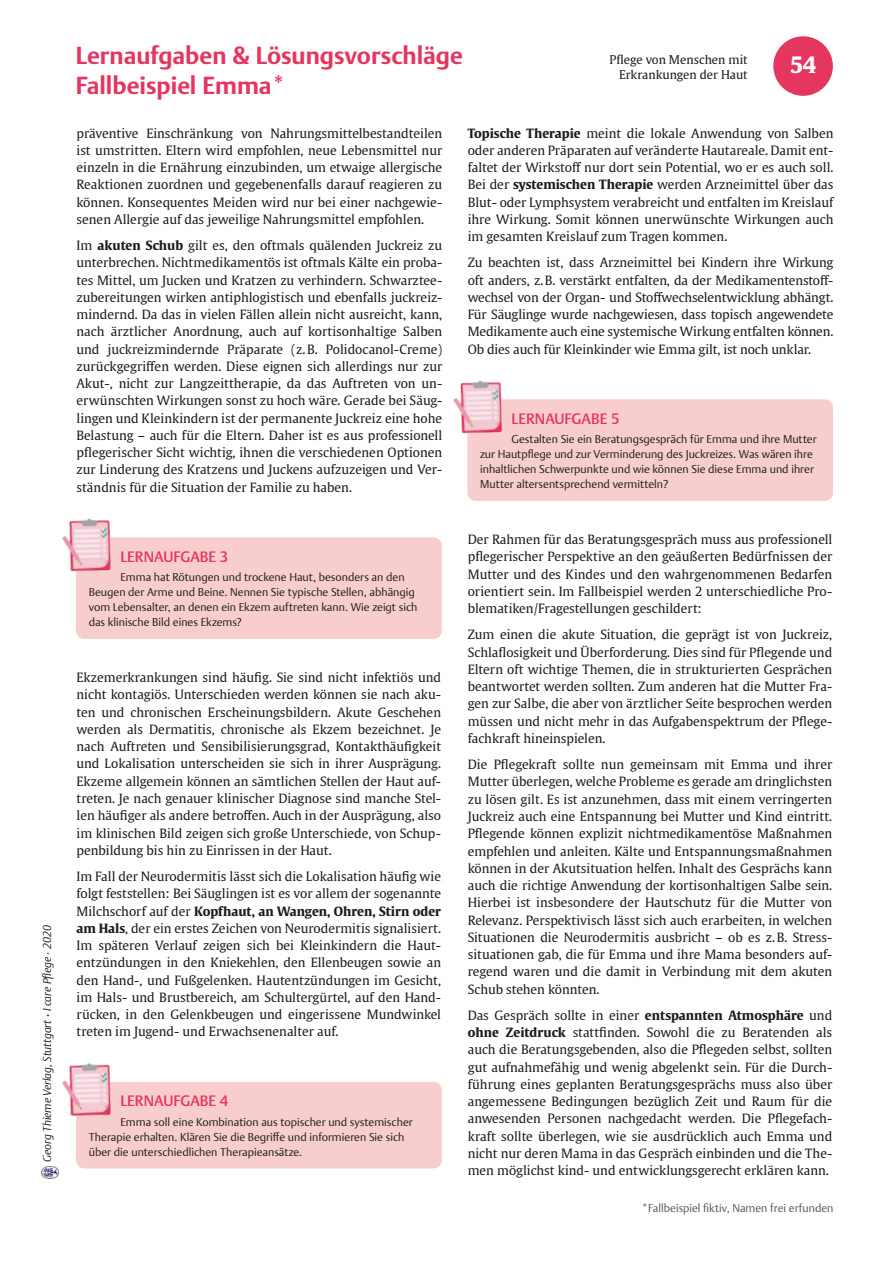
<style>
.page{position:relative;width:893px;height:1263px;background:#fff}
.page>*{position:absolute;margin:0;border:0;box-sizing:border-box;transform-origin:0 0}
.t1{font:700 24px/30px "Thieme Argo 2011";color:#e5365f}
.t2{font:700 22.5px "Thieme Gulliver 2011";color:#fff}
.t3{font:500 15px "Thieme Argo 2011";color:#e5365c}
.t4{font:12.75px/17.2px "Thieme Gulliver 2011";color:#1c1c1a;text-align:justify}
.t5{font:12px/14.4px "Thieme Gulliver 2011";color:#1c1c1a;text-align:right}
.t6{font:300 11.25px/15px "Thieme Argo 2011";color:#1c1c1a}
.t7{font:italic 300 11.25px "Thieme Argo 2011";color:#1c1c1a}
.t8{font:300 11.25px "Thieme Argo 2011";color:#575656}
.s1{font-weight:500;font-style:normal}
.s2{font-weight:700}
</style>
<div class="page">
<div style="left:773px;top:36px;width:60px;height:60px;background:#e5365f;border-radius:50%"></div>
<img style="left:41px;top:1166px;width:17px;height:13px">
<div style="left:76px;top:537px;width:366px;height:102px;background:#f8cdce;border-radius:9px"></div>
<img style="left:62px;top:518px;width:52px;height:54px">
<div style="left:76px;top:1082px;width:366px;height:86px;background:#f8cdce;border-radius:9px"></div>
<img style="left:62px;top:1063px;width:49px;height:53px">
<div style="left:467px;top:399px;width:366px;height:102px;background:#f8cdce;border-radius:9px"></div>
<img style="left:453px;top:380px;width:52px;height:57px">
<p class="t7" style="left:40px;top:1162px;width:239px;rotate:-90deg">Georg Thieme Verlag, Stuttgart <span class="s1">·</span> I care Pflege · 2020</p>
<h1 class="t1" style="left:76px;top:40px;width:389px">Lernaufgaben &amp; Lösungsvorschläge<br>Fallbeispiel Emma*</h1>
<p class="t5" style="left:610px;top:52px;width:140px">Pflege von Menschen mit<br>Erkrankungen der Haut</p>
<h2 class="t2" style="left:790px;top:47px;width:28px">54</h2>
<p class="t4" style="left:77px;top:124px;width:367px">präventive Einschränkung von Nahrungsmittelbestandteilen ist umstritten. Eltern wird empfohlen, neue Lebensmittel nur einzeln in die Ernährung einzubinden, um etwaige allergische Reaktionen zuordnen und gegebenenfalls darauf reagieren zu können. Konsequentes Meiden wird nur bei einer nachgewie&shy;senen Allergie auf das jeweilige Nahrungsmittel empfohlen.</p>
<p class="t4" style="left:77px;top:236px;width:367px">Im <span class="s2">akuten Schub</span> gilt es, den oftmals quälenden Juckreiz zu unterbrechen. Nichtmedikamentös ist oftmals Kälte ein proba&shy;tes Mittel, um Jucken und Kratzen zu verhindern. Schwarztee&shy;zubereitungen wirken antiphlogistisch und ebenfalls juckreiz&shy;mindernd. Da das in vielen Fällen allein nicht ausreicht, kann, nach ärztlicher Anordnung, auch auf kortisonhaltige Salben und juckreizmindernde Präparate (z.B. Polidocanol-Creme) zurückgegriffen werden. Diese eignen sich allerdings nur zur Akut-, nicht zur Langzeittherapie, da das Auftreten von un&shy;erwünschten Wirkungen sonst zu hoch wäre. Gerade bei Säug&shy;lingen und Kleinkindern ist der permanente Juckreiz eine hohe Belastung – auch für die Eltern. Daher ist es aus professionell pflegerischer Sicht wichtig, ihnen die verschiedenen Optionen zur Linderung des Kratzens und Juckens aufzuzeigen und Ver&shy;ständnis für die Situation der Familie zu haben.</p>
<p class="t3" style="left:120px;top:547px;width:109px">LERNAUFGABE 3</p>
<p class="t6" style="left:89px;top:569px;width:330px;text-indent:32px">Emma hat Rötungen und trockene Haut, besonders an den Beugen der Arme und Beine. Nennen Sie typische Stellen, abhängig vom Lebensalter, an denen ein Ekzem auftreten kann. Wie zeigt sich das klinische Bild eines Ekzems?</p>
<p class="t4" style="left:77px;top:668px;width:366px">Ekzemerkrankungen sind häufig. Sie sind nicht infektiös und nicht kontagiös. Unterschieden werden können sie nach aku&shy;ten und chronischen Erscheinungsbildern. Akute Geschehen werden als Dermatitis, chronische als Ekzem bezeichnet. Je nach Auftreten und Sensibilisierungsgrad, Kontakthäufigkeit und Lokalisation unterscheiden sie sich in ihrer Ausprägung.<br>Ekzeme allgemein können an sämtlichen Stellen der Haut auf&shy;treten. Je nach genauer klinischer Diagnose sind manche Stel&shy;len häufiger als andere betroffen. Auch in der Ausprägung, also im klinischen Bild zeigen sich große Unterschiede, von Schup&shy;penbildung bis hin zu Einrissen in der Haut.</p>
<p class="t4" style="left:77px;top:867px;width:366px">Im Fall der Neurodermitis lässt sich die Lokalisation häufig wie folgt feststellen: Bei Säuglingen ist es vor allem der sogenannte Milchschorf auf der <span class="s2">Kopfhaut, an Wangen, Ohren, Stirn oder am Hals</span>, der ein erstes Zeichen von Neurodermitis signalisiert.<br>Im späteren Verlauf zeigen sich bei Kleinkindern die Haut&shy;entzündungen in den Kniekehlen, den Ellenbeugen sowie an den Hand-, und Fußgelenken. Hautentzündungen im Gesicht, im Hals- und Brustbereich, am Schultergürtel, auf den Hand&shy;rücken, in den Gelenkbeugen und eingerissene Mundwinkel treten im Jugend- und Erwachsenenalter auf.</p>
<p class="t3" style="left:120px;top:1091px;width:109px">LERNAUFGABE 4</p>
<p class="t6" style="left:89px;top:1114px;width:325px;text-indent:32px">Emma soll eine Kombination aus topischer und systemischer<br>Therapie erhalten. Klären Sie die Begriffe und informieren Sie sich über die unterschiedlichen Therapieansätze.</p>
<p class="t4" style="left:468px;top:124px;width:367px"><span class="s2">Topische Therapie</span> meint die lokale Anwendung von Salben oder anderen Präparaten auf veränderte Hautareale. Damit ent&shy;faltet der Wirkstoff nur dort sein Potential, wo er es auch soll.<br>Bei der <span class="s2">systemischen Therapie</span> werden Arzneimittel über das Blut- oder Lymphsystem verabreicht und entfalten im Kreislauf ihre Wirkung. Somit können unerwünschte Wirkungen auch im gesamten Kreislauf zum Tragen kommen.</p>
<p class="t4" style="left:468px;top:253px;width:367px">Zu beachten ist, dass Arzneimittel bei Kindern ihre Wirkung oft anders, z.B. verstärkt entfalten, da der Medikamentenstoff&shy;wechsel von der Organ- und Stoffwechselentwicklung abhängt.<br>Für Säuglinge wurde nachgewiesen, dass topisch angewendete Medikamente auch eine systemische Wirkung entfalten können.<br>Ob dies auch für Kleinkinder wie Emma gilt, ist noch unklar.</p>
<p class="t3" style="left:512px;top:409px;width:109px">LERNAUFGABE 5</p>
<p class="t6" style="left:480px;top:431px;width:338px;text-indent:32px">Gestalten Sie ein Beratungsgespräch für Emma und ihre Mutter zur Hautpflege und zur Verminderung des Juckreizes. Was wären ihre inhaltlichen Schwerpunkte und wie können Sie diese Emma und ihrer Mutter altersentsprechend vermitteln?</p>
<p class="t4" style="left:468px;top:530px;width:366px">Der Rahmen für das Beratungsgespräch muss aus professionell pflegerischer Perspektive an den geäußerten Bedürfnissen der Mutter und des Kindes und den wahrgenommenen Bedarfen orientiert sein. Im Fallbeispiel werden 2 unterschiedliche Pro&shy;blematiken/Fragestellungen geschildert:</p>
<p class="t4" style="left:468px;top:625px;width:366px">Zum einen die akute Situation, die geprägt ist von Juckreiz, Schlaflosigkeit und Überforderung. Dies sind für Pflegende und Eltern oft wichtige Themen, die in strukturierten Gesprächen beantwortet werden sollten. Zum anderen hat die Mutter Fra&shy;gen zur Salbe, die aber von ärztlicher Seite besprochen werden müssen und nicht mehr in das Aufgabenspektrum der Pflege&shy;fachkraft hineinspielen.</p>
<p class="t4" style="left:468px;top:755px;width:366px">Die Pflegekraft sollte nun gemeinsam mit Emma und ihrer Mutter überlegen, welche Probleme es gerade am dringlichsten zu lösen gilt. Es ist anzunehmen, dass mit einem verringerten Juckreiz auch eine Entspannung bei Mutter und Kind eintritt.<br>Pflegende können explizit nichtmedikamentöse Maßnahmen empfehlen und anleiten. Kälte und Entspannungsmaßnahmen können in der Akutsituation helfen. Inhalt des Gesprächs kann auch die richtige Anwendung der kortisonhaltigen Salbe sein.<br>Hierbei ist insbesondere der Hautschutz für die Mutter von Relevanz. Perspektivisch lässt sich auch erarbeiten, in welchen Situationen die Neurodermitis ausbricht – ob es z.B. Stress&shy;situationen gab, die für Emma und ihre Mama besonders auf&shy;regend waren und die damit in Verbindung mit dem akuten Schub stehen könnten.</p>
<p class="t4" style="left:468px;top:1006px;width:366px">Das Gespräch sollte in einer <span class="s2">entspannten Atmosphäre</span> und <span class="s2">ohne Zeitdruck</span> stattfinden. Sowohl die zu Beratenden als auch die Beratungsgebenden, also die Pflegeden selbst, sollten gut aufnahmefähig und wenig abgelenkt sein. Für die Durch&shy;führung eines geplanten Beratungsgesprächs muss also über angemessene Bedingungen bezüglich Zeit und Raum für die anwesenden Personen nachgedacht werden. Die Pflegefach&shy;kraft sollte überlegen, wie sie ausdrücklich auch Emma und nicht nur deren Mama in das Gespräch einbinden und die The&shy;men möglichst kind- und entwicklungsgerecht erklären kann.</p>
<p class="t8" style="left:642px;top:1201px;width:193px">*Fallbeispiel fiktiv, Namen frei erfunden</p>
</div>
